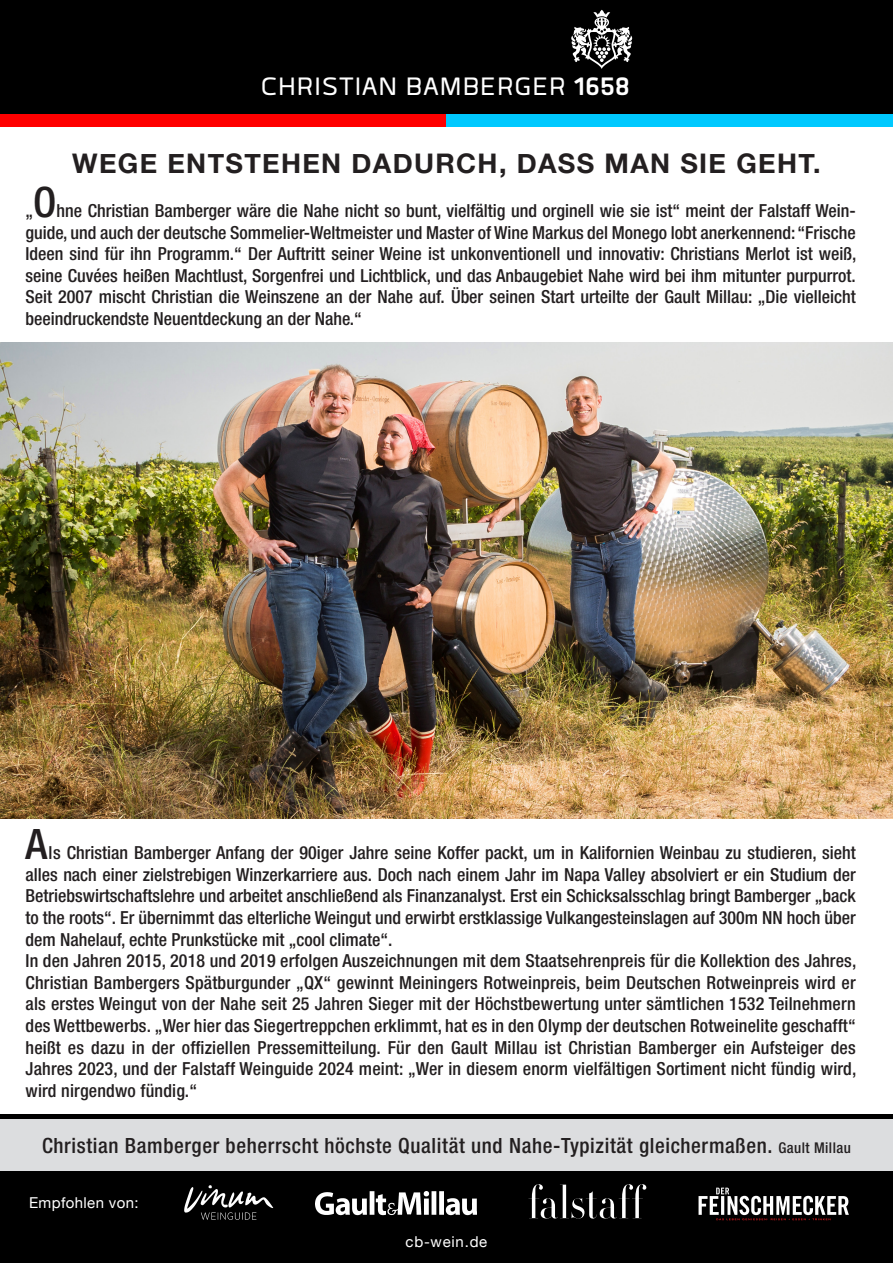
<style>
.page{position:relative;width:893px;height:1263px;background:#fff}
.page>*{position:absolute;margin:0;border:0;box-sizing:border-box;transform-origin:0 0}
.t1{font:500 condensed 42px "Helvetica Neue LT Std";color:#231f20}
.t2{font:34.95px "Quan";letter-spacing:.03em;color:#fff}
.t3{font:700 27px "Helvetica Neue";letter-spacing:.05em;color:#231f20}
.t4{font:500 condensed 21px "Helvetica Neue LT Std";letter-spacing:.03em;color:#231f20}
.t5{font:500 condensed 18px/21.6px "Helvetica Neue LT Std";color:#231f20;text-align:justify}
.t6{font:15px "Helvetica Neue";letter-spacing:.025em;color:#fff}
.s1{font-weight:700}
.s2{font-size:14.85px}
</style>
<div class="page">
<img style="left:0;top:342px;width:893px;height:477px">
<div style="left:0;top:0;width:893px;height:121px;background:#000"></div>
<svg style="left:571px;top:10px;width:61px;height:59px"></svg>
<div style="left:0;top:114px;width:446px;height:13px;background:#f00"></div>
<div style="left:446px;top:114px;width:447px;height:13px;background:#00c9ff"></div>
<div style="left:0;top:1114px;width:893px;height:149px;background:#000"></div>
<svg style="left:528px;top:1184px;width:118px;height:34px"></svg>
<img style="left:184px;top:1185px;width:90px;height:35px">
<img style="left:316px;top:1191px;width:160px;height:24px">
<svg style="left:698px;top:1187px;width:151px;height:33px"></svg>
<div style="left:0;top:1119px;width:893px;height:51px;background:#dcdddf"></div>
<p class="t2" style="left:261px;top:70px;width:371px">CHRISTIAN BAMBERGER <span class="s1">1658</span></p>
<p class="t3" style="left:72px;top:147px;width:750px">WEGE ENTSTEHEN DADURCH, DASS MAN SIE GEHT.</p>
<p class="t1" style="left:33px;top:177px;width:25px">O</p>
<p class="t5" style="left:26px;top:199px;width:832px;text-indent:31px">hne Christian Bamberger wäre die Nahe nicht so bunt, vielfältig und orginell wie sie ist“ meint der Falstaff Wein&shy;guide, und auch der deutsche Sommelier-Weltmeister und Master of Wine Markus del Monego lobt anerkennend: “Frische Ideen sind für ihn Programm.“ Der Auftritt seiner Weine ist unkonventionell und innovativ: Christians Merlot ist weiß, seine Cuvées heißen Machtlust, Sorgenfrei und Lichtblick, und das Anbaugebiet Nahe wird bei ihm mitunter purpurrot.<br>Seit 2007 mischt Christian die Weinszene an der Nahe auf. Über seinen Start urteilte der Gault Millau: „Die vielleicht beeindruckendste Neuentdeckung an der Nahe.“</p>
<p class="t5" style="left:26px;top:199px;width:9px">„</p>
<p class="t1" style="left:26px;top:819px;width:23px">A</p>
<p class="t5" style="left:26px;top:842px;width:832px;text-indent:23px">ls Christian Bamberger Anfang der 90iger Jahre seine Koffer packt, um in Kalifornien Weinbau zu studieren, sieht alles nach einer zielstrebigen Winzerkarriere aus. Doch nach einem Jahr im Napa Valley absolviert er ein Studium der Betriebswirtschaftslehre und arbeitet anschließend als Finanzanalyst. Erst ein Schicksalsschlag bringt Bamberger „back to the roots“. Er übernimmt das elterliche Weingut und erwirbt erstklassige Vulkangesteinslagen auf 300m NN hoch über dem Nahelauf, echte Prunkstücke mit „cool climate“.</p>
<p class="t5" style="left:26px;top:950px;width:832px">In den Jahren 2015, 2018 und 2019 erfolgen Auszeichnungen mit dem Staatsehrenpreis für die Kollektion des Jahres, Christian Bambergers Spätburgunder „QX“ gewinnt Meiningers Rotweinpreis, beim Deutschen Rotweinpreis wird er als erstes Weingut von der Nahe seit 25 Jahren Sieger mit der Höchstbewertung unter sämtlichen 1532 Teilnehmern des Wettbewerbs. „Wer hier das Siegertreppchen erklimmt, hat es in den Olymp der deutschen Rotweinelite geschafft“ heißt es dazu in der offiziellen Pressemitteilung. Für den Gault Millau ist Christian Bamberger ein Aufsteiger des Jahres 2023, und der Falstaff Weinguide 2024 meint: „Wer in diesem enorm vielfältigen Sortiment nicht fündig wird, wird nirgendwo fündig.“</p>
<p class="t4" style="left:42px;top:1133px;width:810px">Christian Bamberger beherrscht höchste Qualität und Nahe-Typizität gleichermaßen. <span class="s2">Gault Millau</span></p>
<p class="t6" style="left:29px;top:1193px;width:111px">Empfohlen von:</p>
<p class="t6" style="left:406px;top:1233px;width:83px">cb-wein.de</p>
</div>
